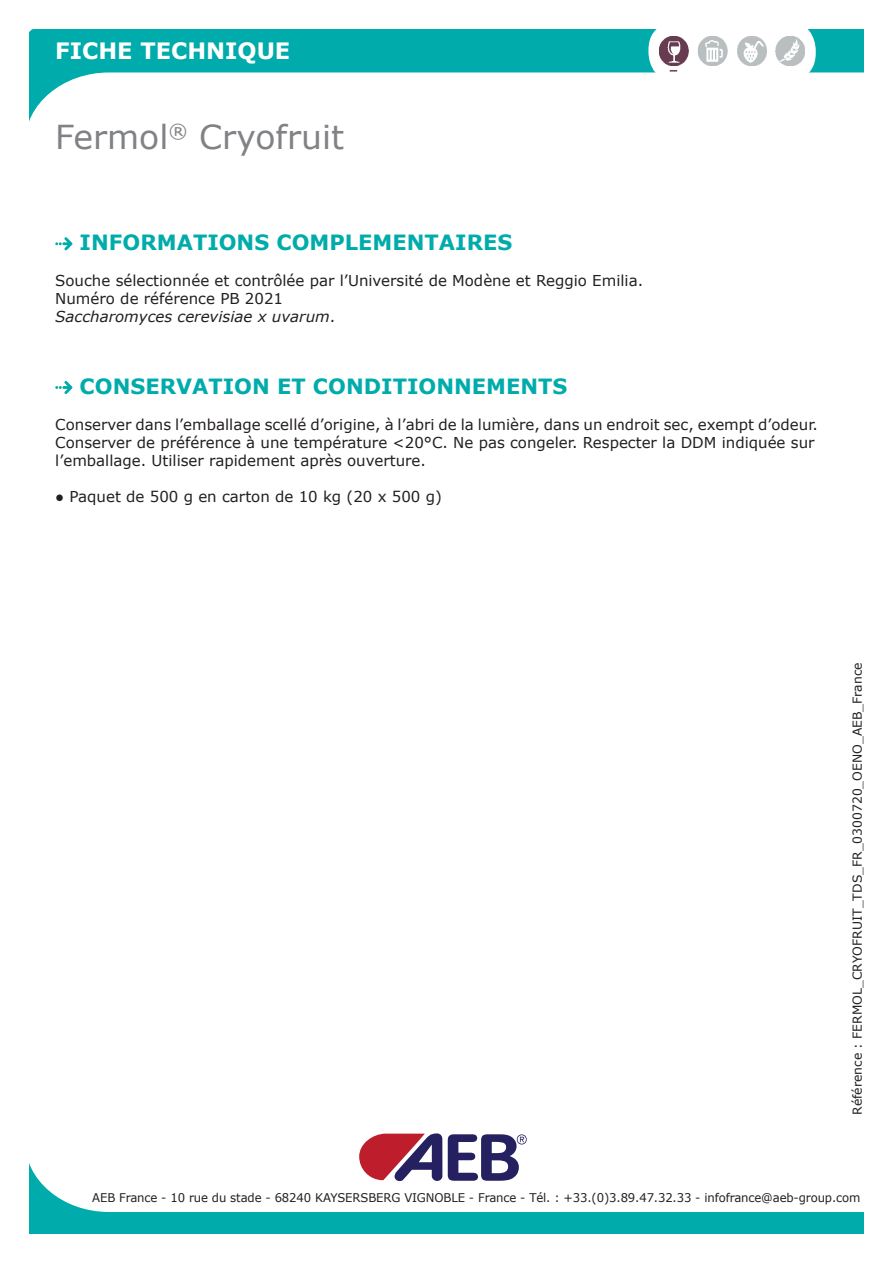
<style>
.page{position:relative;width:893px;height:1263px;background:#fff}
.page>*{position:absolute;margin:0;border:0;box-sizing:border-box;transform-origin:0 0}
.t1{font:33px "Verdana";color:#808285}
.t2{font:700 22.5px "Verdana";color:#fff}
.t3{font:700 21px "Verdana";color:#00acab}
.t4{font:15px/18px "Verdana";color:#231f20}
.t5{font:12.3px "Verdana";color:#231f20}
.t6{font:12px "Verdana";letter-spacing:-.01em;color:#231f20}
.s1{font-style:italic}
</style>
<div class="page">
<svg style="left:30px;top:1166px;width:833px;height:67px"></svg>
<svg style="left:55px;top:237px;width:17px;height:13px"></svg>
<svg style="left:55px;top:381px;width:17px;height:13px"></svg>
<svg style="left:359px;top:1133px;width:168px;height:49px"></svg>
<svg style="left:30px;top:30px;width:833px;height:89px"></svg>
<div style="left:648px;top:21px;width:168px;height:61px;background:#fff;border-radius:28px"></div>
<svg style="left:670px;top:70px;width:7px;height:2px"></svg>
<img style="left:660px;top:36px;width:144px;height:29px">
<h2 class="t2" style="left:55px;top:35px;width:237px">FICHE TECHNIQUE</h2>
<h1 class="t1" style="left:55px;top:115px;width:290px">Fermol<sup>®</sup> Cryofruit</h1>
<h3 class="t3" style="left:80px;top:228px;width:434px">INFORMATIONS COMPLEMENTAIRES</h3>
<p class="t4" style="left:55px;top:272px;width:589px">Souche sélectionnée et contrôlée par l’Université de Modène et Reggio Emilia.<br>Numéro de référence PB 2021<br><span class="s1">Saccharomyces cerevisiae x uvarum</span>.</p>
<h3 class="t3" style="left:80px;top:372px;width:489px">CONSERVATION ET CONDITIONNEMENTS</h3>
<p class="t4" style="left:55px;top:415px;width:764px">Conserver dans l’emballage scellé d’origine, à l’abri de la lumière, dans un endroit sec, exempt d’odeur.<br>Conserver de préférence à une température &lt;20°C. Ne pas congeler. Respecter la DDM indiquée sur l’emballage. Utiliser rapidement après ouverture.</p>
<p class="t4" style="left:55px;top:487px;width:388px">● Paquet de 500 g en carton de 10 kg (20 x 500 g)</p>
<p class="t5" style="left:849px;top:1115px;width:454px;rotate:-90deg">Référence : FERMOL_CRYOFRUIT_TDS_FR_0300720_OENO_AEB_France</p>
<p class="t6" style="left:92px;top:1189px;width:770px">AEB France - 10 rue du stade - 68240 KAYSERSBERG VIGNOBLE - France - Tél. : +33.(0)3.89.47.32.33 - infofrance@aeb-group.com</p>
</div>
